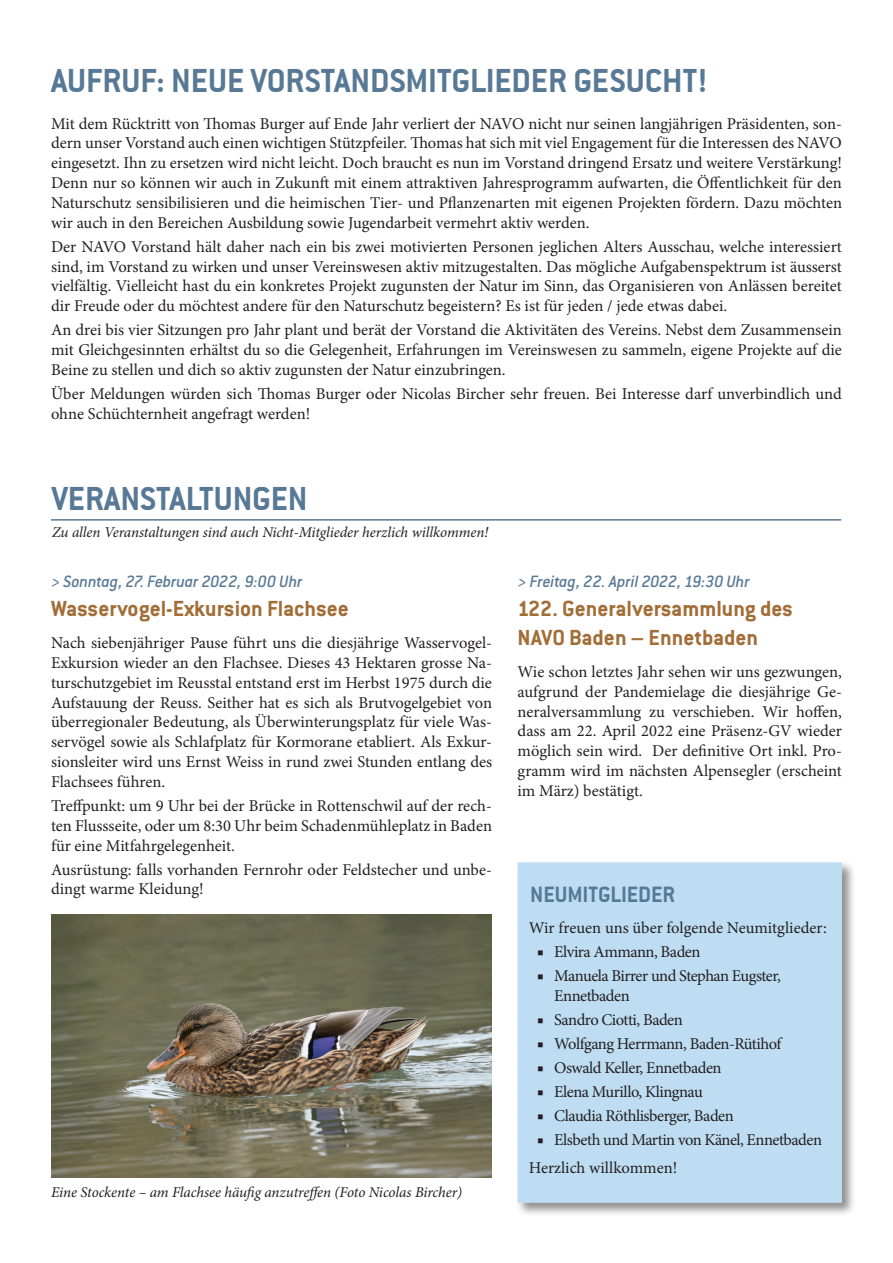
<style>
.page{position:relative;width:893px;height:1263px;background:#fff}
.page>*{position:absolute;margin:0;border:0;box-sizing:border-box;transform-origin:0 0}
.Title_Level_1{font:36px "Conduit ITCTT Bold";color:#587995}
.Agenda_Title{font:700 24px/28.8px "Conduit ITC";color:#a26e38}
.Title_Level_2{font:24px "Conduit ITCTT Bold";color:#587995}
.Agenda_Date{font:italic 18px "Conduit ITC Medium";letter-spacing:-.015em;color:#587995}
.Body{font:16.5px/19.8px "Minion Pro";letter-spacing:-.005em;color:#231f20;text-align:justify}
.Body-2{font:16.5px/19.8px "Minion Pro";letter-spacing:-.03em;color:#231f20}
.t1{font:italic 15px "Minion Pro";letter-spacing:-.01em;color:#231f20}
</style>
<div class="page">
<hr style="left:51px;top:519px;width:790px;height:2px;background:#587995">
<div style="left:515px;top:860px;width:341px;height:357px;background:#231f20;opacity:.5"></div>
<div style="left:518px;top:862px;width:324px;height:341px;background:#beddf3;border:2px solid #beddf3"></div>
<img style="left:51px;top:914px;width:441px;height:264px">
<p class="Title_Level_1" style="left:51px;top:60px;width:658px">AUFRUF: NEUE VORSTANDSMITGLIEDER GESUCHT!</p>
<p class="Body" style="left:51px;top:114px;width:792px">Mit dem Rücktritt von Thomas Burger auf Ende Jahr verliert der NAVO nicht nur seinen langjährigen Präsidenten, son&shy;dern unser Vorstand auch einen wichtigen Stützpfeiler. Thomas hat sich mit viel Engagement für die Interessen des NAVO eingesetzt. Ihn zu ersetzen wird nicht leicht. Doch braucht es nun im Vorstand dringend Ersatz und weitere Verstärkung!<br>Denn nur so können wir auch in Zukunft mit einem attraktiven Jahresprogramm aufwarten, die Öffentlichkeit für den Naturschutz sensibilisieren und die heimischen Tier- und Pflanzenarten mit eigenen Projekten fördern. Dazu möchten wir auch in den Bereichen Ausbildung sowie Jugendarbeit vermehrt aktiv werden.</p>
<p class="Body" style="left:51px;top:237px;width:792px">Der NAVO Vorstand hält daher nach ein bis zwei motivierten Personen jeglichen Alters Ausschau, welche interessiert sind, im Vorstand zu wirken und unser Vereinswesen aktiv mitzugestalten. Das mögliche Aufgabenspektrum ist äusserst vielfältig. Vielleicht hast du ein konkretes Projekt zugunsten der Natur im Sinn, das Organisieren von Anlässen bereitet dir Freude oder du möchtest andere für den Naturschutz begeistern? Es ist für jeden / jede etwas dabei.</p>
<p class="Body" style="left:51px;top:320px;width:792px">An drei bis vier Sitzungen pro Jahr plant und berät der Vorstand die Aktivitäten des Vereins. Nebst dem Zusammensein mit Gleichgesinnten erhältst du so die Gelegenheit, Erfahrungen im Vereinswesen zu sammeln, eigene Projekte auf die Beine zu stellen und dich so aktiv zugunsten der Natur einzubringen.</p>
<p class="Body" style="left:51px;top:384px;width:792px">Über Meldungen würden sich Thomas Burger oder Nicolas Bircher sehr freuen. Bei Interesse darf unverbindlich und ohne Schüchternheit angefragt werden!</p>
<p class="Title_Level_1" style="left:52px;top:478px;width:257px">VERANSTALTUNGEN</p>
<p class="t1" style="left:52px;top:522px;width:438px">Zu allen Veranstaltungen sind auch Nicht-Mitglieder herzlich willkommen!</p>
<p class="Agenda_Date" style="left:51px;top:570px;width:253px">&gt; Sonntag, 27. Februar 2022, 9:00 Uhr</p>
<p class="Agenda_Title" style="left:51px;top:593px;width:299px">Wasservogel-Exkursion Flachsee</p>
<p class="Body" style="left:51px;top:633px;width:443px">Nach siebenjähriger Pause führt uns die diesjährige Wasservogel-Exkursion wieder an den Flachsee. Dieses 43 Hektaren grosse Na&shy;turschutzgebiet im Reusstal entstand erst im Herbst 1975 durch die Aufstauung der Reuss. Seither hat es sich als Brutvogelgebiet von überregionaler Bedeutung, als Überwinterungsplatz für viele Was&shy;servögel sowie als Schlafplatz für Kormorane etabliert. Als Exkur&shy;sionsleiter wird uns Ernst Weiss in rund zwei Stunden entlang des Flachsees führen.</p>
<p class="Body" style="left:51px;top:796px;width:442px">Treffpunkt: um 9 Uhr bei der Brücke in Rottenschwil auf der rech&shy;ten Flussseite, oder um 8:30 Uhr beim Schadenmühleplatz in Baden für eine Mitfahrgelegenheit.</p>
<p class="Body" style="left:51px;top:859px;width:442px">Ausrüstung: falls vorhanden Fernrohr oder Feldstecher und unbe&shy;dingt warme Kleidung!</p>
<p class="t1" style="left:51px;top:1182px;width:413px">Eine Stockente – am Flachsee häufig anzutreffen (Foto Nicolas Bircher)</p>
<p class="Agenda_Date" style="left:518px;top:570px;width:234px">&gt; Freitag, 22. April 2022, 19:30 Uhr</p>
<p class="Agenda_Title" style="left:518px;top:593px;width:277px">122. Generalversammlung des<br>NAVO Baden – Ennetbaden</p>
<p class="Body" style="left:518px;top:662px;width:326px">Wie schon letztes Jahr sehen wir uns gezwungen, aufgrund der Pandemielage die diesjährige Ge&shy;neralversammlung zu verschieben. Wir hoffen, dass am 22. April 2022 eine Präsenz-GV wieder möglich sein wird. Der definitive Ort inkl. Pro&shy;gramm wird im nächsten Alpensegler (erscheint im März) bestätigt.</p>
<p class="Title_Level_2" style="left:530px;top:880px;width:146px">NEUMITGLIEDER</p>
<p class="Body" style="left:529px;top:917px;width:299px">Wir freuen uns über folgende Neumitglieder:</p>
<p class="Body-2" style="left:537px;top:941px;width:165px">■ Elvira Ammann, Baden</p>
<p class="Body-2" style="left:554px;top:965px;width:228px;text-indent:-17px">■ Manuela Birrer und Stephan Eugster,<br>Ennetbaden</p>
<p class="Body-2" style="left:537px;top:1009px;width:147px">■ Sandro Ciotti, Baden</p>
<p class="Body-2" style="left:537px;top:1033px;width:246px">■ Wolfgang Herrmann, Baden-Rütihof</p>
<p class="Body-2" style="left:537px;top:1057px;width:186px">■ Oswald Keller, Ennetbaden</p>
<p class="Body-2" style="left:537px;top:1081px;width:167px">■ Elena Murillo, Klingnau</p>
<p class="Body-2" style="left:537px;top:1106px;width:198px">■ Claudia Röthlisberger, Baden</p>
<p class="Body-2" style="left:537px;top:1130px;width:286px">■ Elsbeth und Martin von Känel, Ennetbaden</p>
<p class="Body" style="left:529px;top:1158px;width:150px">Herzlich willkommen!</p>
</div>
